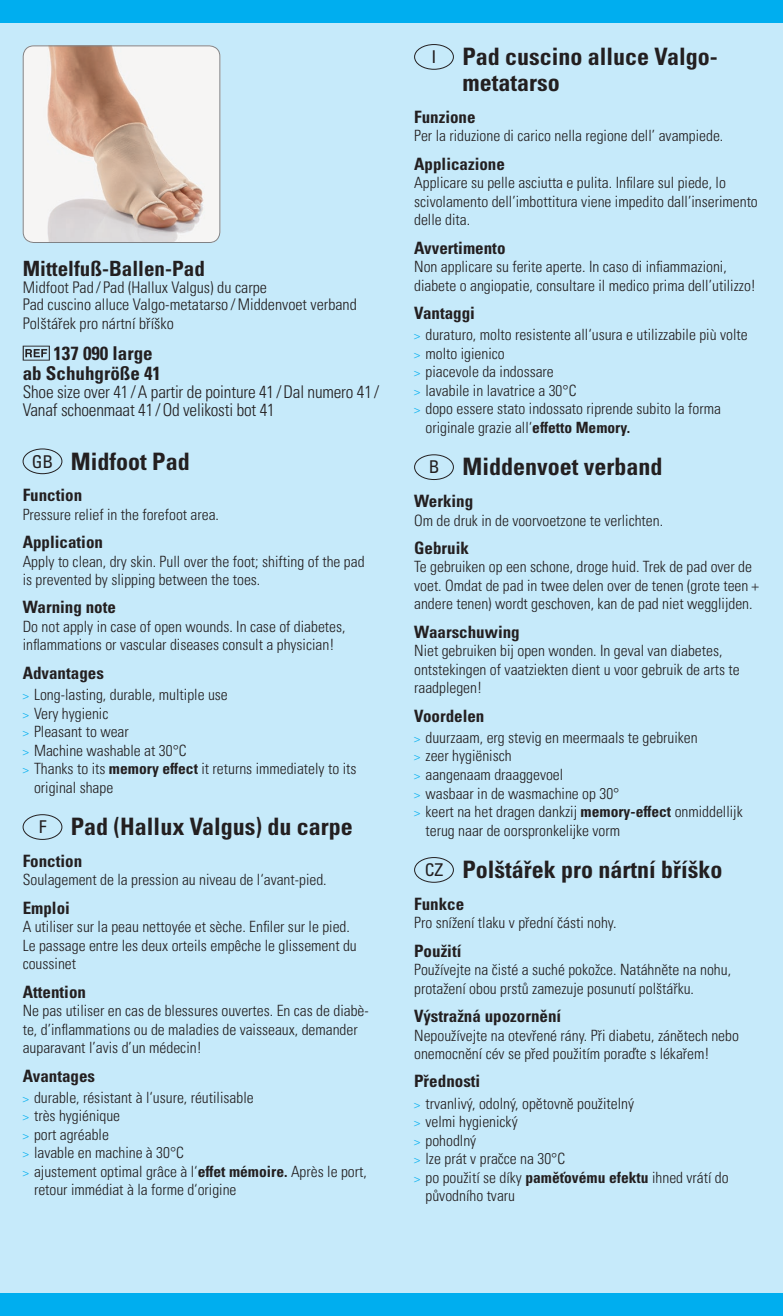
<style>
.page{position:relative;width:783px;height:1316px;background:#fff}
.page>*{position:absolute;margin:0;border:0;box-sizing:border-box;transform-origin:0 0}
.t1{font:700 condensed 24px/26px "Univers LT Pro";color:#231f20}
.t2{font:700 condensed 21px "Univers LT Pro";color:#231f20}
.t3{font:700 condensed 19px/20px "Univers LT Pro";color:#231f20}
.t4{font:300 condensed 17.6px/18px "Univers LT Pro";letter-spacing:-.01em;color:#231f20}
.t5{font:700 condensed 17px "Univers LT Pro";color:#231f20}
.t6{font:300 condensed 16px/17px "Univers LT Pro";color:#231f20}
.t7{font:300 condensed 15.6px/18.6px "Univers LT Pro";color:#231f20}
.s1{font-weight:400;font-size:17.6px}
.s2{font-size:13.6px;color:#00aeef}
.s3{font-weight:700}
</style>
<div class="page">
<div style="left:0;top:0;width:782px;height:1315px;background:#c6eafa"></div>
<div style="left:0;top:1293px;width:782px;height:22px;background:#00aeef"></div>
<div style="left:0;top:0;width:782px;height:23px;background:#00aeef"></div>
<div style="left:23px;top:448px;width:39px;height:26px;border:1px solid #231f20;border-radius:50%"></div>
<div style="left:23px;top:814px;width:39px;height:25px;border:1px solid #231f20;border-radius:50%"></div>
<div style="left:414px;top:44px;width:39px;height:26px;border:1px solid #231f20;border-radius:50%"></div>
<div style="left:414px;top:454px;width:39px;height:26px;border:1px solid #231f20;border-radius:50%"></div>
<div style="left:414px;top:857px;width:39px;height:25px;border:1px solid #231f20;border-radius:50%"></div>
<svg style="left:23px;top:345px;width:27px;height:15px"></svg>
<img style="left:23px;top:47px;width:197px;height:196px">
<div style="left:23px;top:45px;width:197px;height:198px;border:1px solid #808285;border-radius:11px"></div>
<h2 class="t2" style="left:23px;top:256px;width:184px">Mittelfuß-Ballen-Pad</h2>
<p class="t6" style="left:23px;top:278px;width:335px">Midfoot Pad / Pad (Hallux Valgus) du carpe<br>Pad cuscino alluce Valgo-metatarso /Middenvoet verband</p>
<p class="t6" style="left:23px;top:314px;width:153px">Polštářek pro nártní bříško</p>
<p class="t3" style="left:23px;top:342px;width:140px;text-indent:31px">137 090 large ab Schuhgröße 41</p>
<p class="t4" style="left:23px;top:381px;width:358px">Shoe size over 41/A partir de pointure 41/Dal numero 41/<br>Vanaf schoenmaat 41/Od velikosti bot 41</p>
<h1 class="t1" style="left:32px;top:447px;width:159px"><span class="s1">GB</span> Midfoot Pad</h1>
<p class="t5" style="left:23px;top:484px;width:61px">Function</p>
<p class="t7" style="left:23px;top:504px;width:198px">Pressure relief in the forefoot area.</p>
<p class="t5" style="left:23px;top:531px;width:82px">Application</p>
<p class="t7" style="left:23px;top:551px;width:343px">Apply to clean, dry skin. Pull over the foot; shifting of the pad is prevented by slipping between the toes.</p>
<p class="t5" style="left:23px;top:597px;width:95px">Warning note</p>
<p class="t7" style="left:23px;top:616px;width:324px">Do not apply in case of open wounds. In case of diabetes, inflammations or vascular diseases consult a physician!</p>
<p class="t5" style="left:23px;top:662px;width:83px">Advantages</p>
<p class="t7" style="left:23px;top:684px;width:206px"><span class="s2">&gt;</span> Long-lasting, durable, multiple use</p>
<p class="t7" style="left:23px;top:703px;width:87px"><span class="s2">&gt;</span> Very hygienic</p>
<p class="t7" style="left:23px;top:721px;width:108px"><span class="s2">&gt;</span> Pleasant to wear</p>
<p class="t7" style="left:23px;top:740px;width:165px"><span class="s2">&gt;</span> Machine washable at 30°C</p>
<p class="t7" style="left:23px;top:758px;width:335px"><span class="s2">&gt;</span> Thanks to its <span class="s3">memory effect</span> it returns immediately to its</p>
<p class="t7" style="left:34px;top:777px;width:81px">original shape</p>
<h1 class="t1" style="left:39px;top:813px;width:315px"><span class="s1">F</span> Pad (Hallux Valgus) du carpe</h1>
<p class="t5" style="left:23px;top:850px;width:61px">Fonction</p>
<p class="t7" style="left:23px;top:869px;width:305px">Soulagement de la pression au niveau de l‘avant-pied.</p>
<p class="t5" style="left:23px;top:897px;width:49px">Emploi</p>
<p class="t7" style="left:23px;top:916px;width:335px">A utiliser sur la peau nettoyée et sèche. Enfiler sur le pied.<br>Le passage entre les deux orteils empêche le glissement du coussinet</p>
<p class="t5" style="left:23px;top:981px;width:65px">Attention</p>
<p class="t7" style="left:23px;top:1000px;width:347px">Ne pas utiliser en cas de blessures ouvertes. En cas de diabè&shy;te, d’inflammations ou de maladies de vaisseaux, demander auparavant l’avis d’un médecin!</p>
<p class="t5" style="left:23px;top:1064px;width:74px">Avantages</p>
<p class="t7" style="left:23px;top:1087px;width:232px"><span class="s2">&gt;</span> durable, résistant à l‘usure, réutilisable</p>
<p class="t7" style="left:23px;top:1105px;width:99px"><span class="s2">&gt;</span> très hygiénique</p>
<p class="t7" style="left:23px;top:1124px;width:88px"><span class="s2">&gt;</span> port agréable</p>
<p class="t7" style="left:23px;top:1142px;width:163px"><span class="s2">&gt;</span> lavable en machine à 30°C</p>
<p class="t7" style="left:23px;top:1161px;width:345px"><span class="s2">&gt;</span> ajustement optimal grâce à l‘<span class="s3">effet mémoire.</span> Après le port,</p>
<p class="t7" style="left:34px;top:1179px;width:204px">retour immédiat à la forme d‘origine</p>
<h1 class="t1" style="left:462px;top:43px;width:257px;text-indent:-31px"><span class="s1">I</span> Pad cuscino alluce Valgo&shy;metatarso</h1>
<p class="t5" style="left:414px;top:106px;width:63px">Funzione</p>
<p class="t7" style="left:414px;top:126px;width:310px">Per la riduzione di carico nella regione dell’ avampiede.</p>
<p class="t5" style="left:414px;top:153px;width:92px">Applicazione</p>
<p class="t7" style="left:414px;top:172px;width:345px">Applicare su pelle asciutta e pulita. Infilare sul piede, lo scivolamento dell’imbottitura viene impedito dall’inserimento delle dita.</p>
<p class="t5" style="left:414px;top:237px;width:93px">Avvertimento</p>
<p class="t7" style="left:414px;top:256px;width:343px">Non applicare su ferite aperte. In caso di infiammazioni, diabete o angiopatie, consultare il medico prima dell’utilizzo!</p>
<p class="t5" style="left:414px;top:302px;width:62px">Vantaggi</p>
<p class="t7" style="left:414px;top:324px;width:335px"><span class="s2">&gt;</span> duraturo, molto resistente all‘usura e utilizzabile più volte</p>
<p class="t7" style="left:414px;top:343px;width:92px"><span class="s2">&gt;</span> molto igienico</p>
<p class="t7" style="left:414px;top:361px;width:141px"><span class="s2">&gt;</span> piacevole da indossare</p>
<p class="t7" style="left:414px;top:380px;width:164px"><span class="s2">&gt;</span> lavabile in lavatrice a 30°C</p>
<p class="t7" style="left:414px;top:398px;width:308px"><span class="s2">&gt;</span> dopo essere stato indossato riprende subito la forma</p>
<p class="t7" style="left:425px;top:417px;width:206px">originale grazie all‘<span class="s3">effetto Memory.</span></p>
<h1 class="t1" style="left:428px;top:453px;width:235px"><span class="s1">B</span> Middenvoet verband</h1>
<p class="t5" style="left:414px;top:490px;width:61px">Werking</p>
<p class="t7" style="left:414px;top:510px;width:250px">Om de druk in de voorvoetzone te verlichten.</p>
<p class="t5" style="left:414px;top:537px;width:56px">Gebruik</p>
<p class="t7" style="left:414px;top:556px;width:346px">Te gebruiken op een schone, droge huid. Trek de pad over de voet. Omdat de pad in twee delen over de tenen (grote teen + andere tenen) wordt geschoven, kan de pad niet wegglijden.</p>
<p class="t5" style="left:414px;top:621px;width:107px">Waarschuwing</p>
<p class="t7" style="left:414px;top:640px;width:327px">Niet gebruiken bij open wonden. In geval van diabetes, ontstekingen of vaatziekten dient u voor gebruik de arts te raadplegen!</p>
<p class="t5" style="left:414px;top:705px;width:72px">Voordelen</p>
<p class="t7" style="left:414px;top:727px;width:285px"><span class="s2">&gt;</span> duurzaam, erg stevig en meermaals te gebruiken</p>
<p class="t7" style="left:414px;top:745px;width:99px"><span class="s2">&gt;</span> zeer hygiënisch</p>
<p class="t7" style="left:414px;top:764px;width:151px"><span class="s2">&gt;</span> aangenaam draaggevoel</p>
<p class="t7" style="left:414px;top:782px;width:207px"><span class="s2">&gt;</span> wasbaar in de wasmachine op 30°</p>
<p class="t7" style="left:414px;top:801px;width:330px"><span class="s2">&gt;</span> keert na het dragen dankzij <span class="s3">memory-effect</span> onmiddellijk</p>
<p class="t7" style="left:425px;top:819px;width:196px">terug naar de oorspronkelijke vorm</p>
<h1 class="t1" style="left:424px;top:856px;width:299px"><span class="s1">CZ</span> Polštářek pro nártní bříško</h1>
<p class="t5" style="left:414px;top:893px;width:52px">Funkce</p>
<p class="t7" style="left:414px;top:912px;width:204px">Pro snížení tlaku v přední části nohy.</p>
<p class="t5" style="left:414px;top:940px;width:49px">Použití</p>
<p class="t7" style="left:414px;top:959px;width:318px">Používejte na čisté a suché pokožce. Natáhněte na nohu, protažení obou prstů zamezuje posunutí polštářku.</p>
<p class="t5" style="left:414px;top:1005px;width:149px">Výstražná upozornění</p>
<p class="t7" style="left:414px;top:1024px;width:326px">Nepoužívejte na otevřené rány. Při diabetu, zánětech nebo onemocnění cév se před použitím poraďte s lékařem!</p>
<p class="t5" style="left:414px;top:1070px;width:68px">Přednosti</p>
<p class="t7" style="left:414px;top:1092px;width:221px"><span class="s2">&gt;</span> trvanlivý, odolný, opětovně použitelný</p>
<p class="t7" style="left:414px;top:1111px;width:105px"><span class="s2">&gt;</span> velmi hygienický</p>
<p class="t7" style="left:414px;top:1129px;width:64px"><span class="s2">&gt;</span> pohodlný</p>
<p class="t7" style="left:414px;top:1148px;width:152px"><span class="s2">&gt;</span> lze prát v pračce na 30°C</p>
<p class="t7" style="left:414px;top:1166px;width:316px"><span class="s2">&gt;</span> po použití se díky <span class="s3">paměťovému efektu</span> ihned vrátí do</p>
<p class="t7" style="left:425px;top:1185px;width:91px">původního tvaru</p>
</div>
